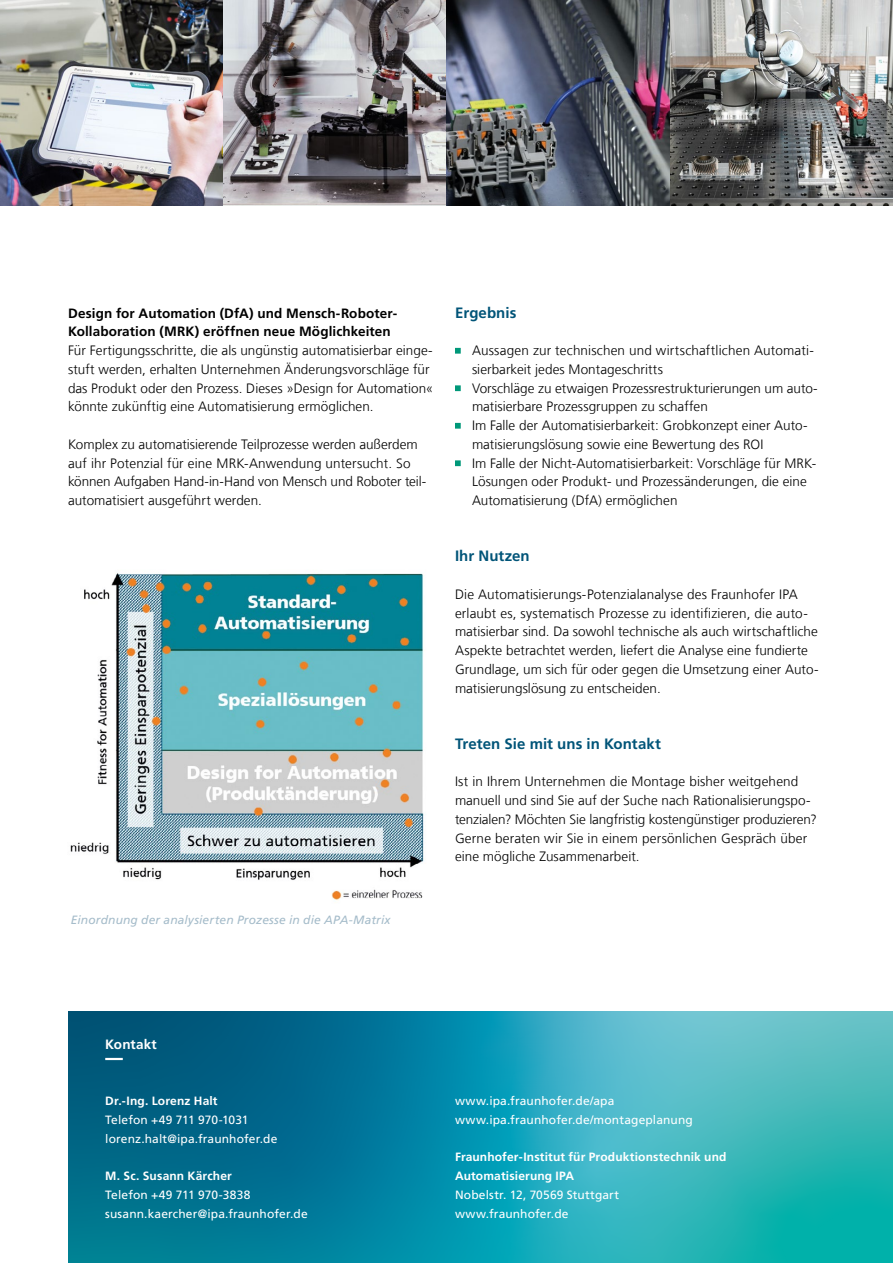
<style>
.page{position:relative;width:893px;height:1263px;background:#fff}
.page>*{position:absolute;margin:0;border:0;box-sizing:border-box;transform-origin:0 0}
.t1{font:700 15px "Frutiger LT Com";letter-spacing:.005em;color:#005478}
.t2{font:300 13.5px/18.8px "Frutiger LT Com";letter-spacing:.005em;color:#000}
.t3{font:700 13.5px/18.8px "Frutiger LT Com";letter-spacing:.01em;color:#000}
.t4{font:700 13.5px "Frutiger LT Com";letter-spacing:.005em;color:#fff}
.t5{font:12px/18.8px "Frutiger LT Com";letter-spacing:.01em;color:#fff}
.t6{font:700 12px/18.8px "Frutiger LT Com";letter-spacing:.01em;color:#fff}
.t7{font:italic 12px "Frutiger LT Com";letter-spacing:.015em;color:#a5bcca}
</style>
<div class="page">
<img style="left:0;top:0;width:893px;height:205px">
<svg style="left:68px;top:1011px;width:825px;height:252px;background:#1b94a8"></svg>
<svg style="left:105px;top:1058px;width:282px;height:2px"></svg>
<svg style="left:455px;top:348px;width:6px;height:6px"></svg>
<svg style="left:455px;top:385px;width:6px;height:6px"></svg>
<svg style="left:455px;top:423px;width:6px;height:6px"></svg>
<svg style="left:455px;top:460px;width:6px;height:6px"></svg>
<img style="left:70px;top:573px;width:354px;height:307px">
<img style="left:331px;top:889px;width:92px;height:12px">
<p class="t3" style="left:68px;top:304px;width:331px">Design for Automation (DfA) und Mensch-Roboter-<br>Kollaboration (MRK) eröffnen neue Möglichkeiten</p>
<p class="t2" style="left:68px;top:341px;width:367px">Für Fertigungsschritte, die als ungünstig automatisierbar einge&shy;stuft werden, erhalten Unternehmen Änderungsvorschläge für das Produkt oder den Prozess. Dieses »Design for Automation« könnte zukünftig eine Automatisierung ermöglichen.</p>
<p class="t2" style="left:68px;top:435px;width:360px">Komplex zu automatisierende Teilprozesse werden außerdem auf ihr Potenzial für eine MRK-Anwendung untersucht. So können Aufgaben Hand-in-Hand von Mensch und Roboter teil&shy;automatisiert ausgeführt werden.</p>
<p class="t7" style="left:71px;top:913px;width:321px">Einordnung der analysierten Prozesse in die APA-Matrix</p>
<p class="t1" style="left:455px;top:304px;width:63px">Ergebnis</p>
<p class="t2" style="left:472px;top:341px;width:347px">Aussagen zur technischen und wirtschaftlichen Automati&shy;sierbarkeit jedes Montageschritts<br>Vorschläge zu etwaigen Prozessrestrukturierungen um auto&shy;matisierbare Prozessgruppen zu schaffen<br>Im Falle der Automatisierbarkeit: Grobkonzept einer Auto&shy;matisierungslösung sowie eine Bewertung des ROI<br>Im Falle der Nicht-Automatisierbarkeit: Vorschläge für MRK-Lösungen oder Produkt- und Prozessänderungen, die eine Automatisierung (DfA) ermöglichen</p>
<p class="t1" style="left:455px;top:547px;width:76px">Ihr Nutzen</p>
<p class="t2" style="left:455px;top:585px;width:365px">Die Automatisierungs-Potenzialanalyse des Fraunhofer IPA erlaubt es, systematisch Prozesse zu identifizieren, die auto&shy;matisierbar sind. Da sowohl technische als auch wirtschaftliche Aspekte betrachtet werden, liefert die Analyse eine fundierte Grundlage, um sich für oder gegen die Umsetzung einer Auto&shy;matisierungslösung zu entscheiden.</p>
<p class="t1" style="left:455px;top:735px;width:207px">Treten Sie mit uns in Kontakt</p>
<p class="t2" style="left:455px;top:772px;width:363px">Ist in Ihrem Unternehmen die Montage bisher weitgehend manuell und sind Sie auf der Suche nach Rationalisierungspo&shy;tenzialen? Möchten Sie langfristig kostengünstiger produzieren?<br>Gerne beraten wir Sie in einem persönlichen Gespräch über eine mögliche Zusammenarbeit.</p>
<p class="t4" style="left:105px;top:1036px;width:53px">Kontakt</p>
<p class="t6" style="left:105px;top:1092px;width:114px">Dr.-Ing. Lorenz Halt</p>
<p class="t5" style="left:105px;top:1110px;width:174px">Telefon +49 711 970-1031 lorenz.halt@ipa.fraunhofer.de</p>
<p class="t6" style="left:105px;top:1167px;width:128px">M. Sc. Susann Kärcher</p>
<p class="t5" style="left:105px;top:1185px;width:204px">Telefon +49 711 970-3838 susann.kaercher@ipa.fraunhofer.de</p>
<p class="t5" style="left:455px;top:1092px;width:239px">www.ipa.fraunhofer.de/apa www.ipa.fraunhofer.de/montageplanung</p>
<p class="t6" style="left:455px;top:1148px;width:273px">Fraunhofer-Institut für Produktionstechnik und<br>Automatisierung IPA</p>
<p class="t5" style="left:455px;top:1185px;width:166px">Nobelstr. 12, 70569 Stuttgart www.fraunhofer.de</p>
</div>
